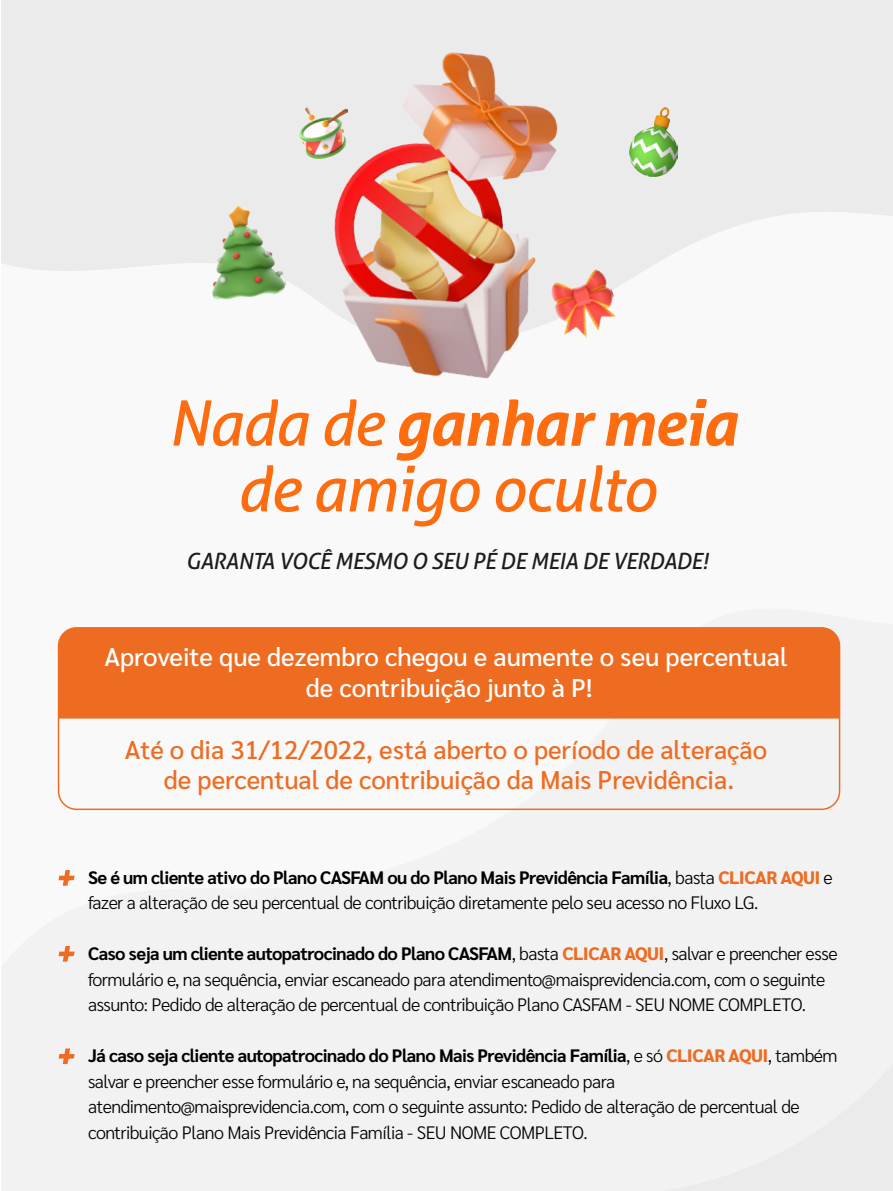
<style>
.page{position:relative;width:893px;height:1191px;background:#fff}
.page>*{position:absolute;margin:0;border:0;box-sizing:border-box;transform-origin:0 0}
.t1{font:italic 62.55px/65.8px "Aller";letter-spacing:-.025em;color:#fd6c0e;text-align:center}
.t2{font:500 25.65px/30.8px "Sarabun";color:#ed6c21;text-align:center}
.t3{font:500 25.65px/30.8px "Sarabun";color:#fff;text-align:center}
.t4{font:italic 22.35px "Aller";letter-spacing:-.025em;color:#1d1d1b}
.t5{font:300 18px/25.5px "Sarabun";letter-spacing:-.03em;color:#000}
.s1{font-weight:700}
.s2{font-weight:800;color:#ed6c21}
</style>
<div class="page">
<div style="left:1px;top:0;width:892px;height:1191px;background:#f9f9f9"></div>
<svg style="left:1px;top:0;width:892px;height:271px;fill:#ebebeb"></svg>
<div style="left:58px;top:627px;width:782px;height:183px;border:2px solid #ed6c21;border-radius:18px"></div>
<div style="left:59px;top:628px;width:780px;height:90px;background:#ed6c21"></div>
<img style="left:215px;top:0;width:449px;height:379px">
<img style="left:547px;top:267px;width:76px;height:77px">
<img style="left:630px;top:108px;width:48px;height:69px">
<img style="left:188px;top:199px;width:100px;height:114px">
<img style="left:300px;top:108px;width:47px;height:50px">
<svg style="left:59px;top:870px;width:16px;height:15px"></svg>
<svg style="left:59px;top:946px;width:16px;height:15px"></svg>
<svg style="left:59px;top:1048px;width:16px;height:16px"></svg>
<svg style="left:664px;top:1064px;width:229px;height:127px"></svg>
<h1 class="t1" style="left:168px;top:390px;width:571px">Nada de <span class="s1">ganhar meia </span>de amigo oculto</h1>
<p class="t4" style="left:186px;top:547px;width:524px">GARANTA VOCÊ MESMO O SEU PÉ DE MEIA DE VERDADE!</p>
<h2 class="t3" style="left:104px;top:642px;width:685px">Aproveite que dezembro chegou e aumente o seu percentual de contribuição junto à P!</h2>
<h2 class="t2" style="left:125px;top:734px;width:644px">Até o dia 31/12/2022, está aberto o período de alteração de percentual de contribuição da Mais Previdência.</h2>
<p class="t5" style="left:88px;top:864px;width:746px"><span class="s1">Se é um cliente ativo do Plano CASFAM ou do Plano Mais Previdência Família</span>, basta <span class="s2">CLICAR AQUI</span> e fazer a alteração de seu percentual de contribuição diretamente pelo seu acesso no Fluxo LG.</p>
<p class="t5" style="left:88px;top:941px;width:751px"><span class="s1">Caso seja um cliente autopatrocinado do Plano CASFAM</span>, basta <span class="s2">CLICAR AQUI</span>, salvar e preencher esse formulário e, na sequência, enviar escaneado para atendimento@maisprevidencia.com, com o seguinte assunto: Pedido de alteração de percentual de contribuição Plano CASFAM - SEU NOME COMPLETO.</p>
<p class="t5" style="left:88px;top:1043px;width:751px"><span class="s1">Já caso seja cliente autopatrocinado do Plano Mais Previdência Família</span>, e só <span class="s2">CLICAR AQUI</span>, também salvar e preencher esse formulário e, na sequência, enviar escaneado para atendimento@maisprevidencia.com, com o seguinte assunto: Pedido de alteração de percentual de contribuição Plano Mais Previdência Família - SEU NOME COMPLETO.</p>
</div>
